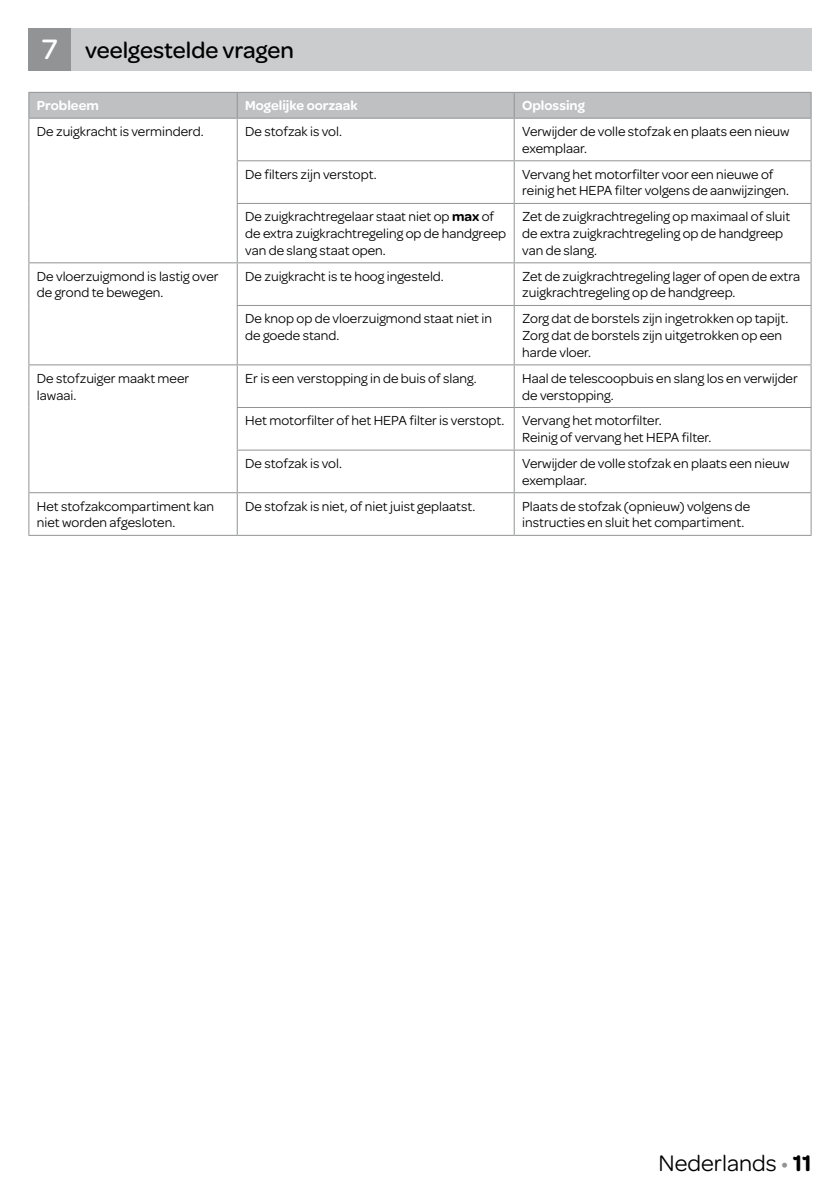
<style>
.page{position:relative;width:840px;height:1191px;background:#fff}
.page>*{position:absolute;margin:0;border:0;box-sizing:border-box;transform-origin:0 0}
.t1{font:500 24px "Omnes";color:#000}
.t2{font:24px "Omnes";color:#000}
.t3{font:14px/16.8px "Omnes";color:#000}
.t4{font:600 14px "Omnes";color:#fff}
.s1{font-size:30px;color:#fff}
.s2{font-weight:600}
.s3{color:#929395}
</style>
<div class="page">
<svg style="left:28px;top:92px;width:783px;height:26px;background:#bbbdbe"></svg>
<hr style="left:28px;top:118px;width:209px;height:1px;background:#929395">
<hr style="left:28px;top:119px;width:1px;height:42px;background:#929395">
<hr style="left:237px;top:118px;width:277px;height:1px;background:#929395">
<hr style="left:236px;top:119px;width:1px;height:41px;background:#929395">
<hr style="left:514px;top:118px;width:297px;height:1px;background:#929395">
<hr style="left:513px;top:119px;width:1px;height:41px;background:#929395">
<hr style="left:810px;top:119px;width:1px;height:41px;background:#929395">
<hr style="left:28px;top:161px;width:1px;height:42px;background:#929395">
<hr style="left:236px;top:160px;width:278px;height:1px;background:#929395">
<hr style="left:236px;top:161px;width:1px;height:42px;background:#929395">
<hr style="left:514px;top:160px;width:297px;height:1px;background:#929395">
<hr style="left:513px;top:161px;width:1px;height:42px;background:#929395">
<hr style="left:810px;top:161px;width:1px;height:42px;background:#929395">
<hr style="left:28px;top:203px;width:1px;height:59px;background:#929395">
<hr style="left:236px;top:203px;width:278px;height:1px;background:#929395">
<hr style="left:236px;top:204px;width:1px;height:58px;background:#929395">
<hr style="left:514px;top:203px;width:297px;height:1px;background:#929395">
<hr style="left:513px;top:204px;width:1px;height:58px;background:#929395">
<hr style="left:810px;top:204px;width:1px;height:58px;background:#929395">
<hr style="left:28px;top:262px;width:209px;height:1px;background:#929395">
<hr style="left:28px;top:263px;width:1px;height:42px;background:#929395">
<hr style="left:237px;top:262px;width:277px;height:1px;background:#929395">
<hr style="left:236px;top:263px;width:1px;height:42px;background:#929395">
<hr style="left:514px;top:262px;width:297px;height:1px;background:#929395">
<hr style="left:513px;top:263px;width:1px;height:42px;background:#929395">
<hr style="left:810px;top:263px;width:1px;height:42px;background:#929395">
<hr style="left:28px;top:305px;width:1px;height:59px;background:#929395">
<hr style="left:236px;top:305px;width:278px;height:1px;background:#929395">
<hr style="left:236px;top:306px;width:1px;height:58px;background:#929395">
<hr style="left:514px;top:305px;width:297px;height:1px;background:#929395">
<hr style="left:513px;top:306px;width:1px;height:58px;background:#929395">
<hr style="left:810px;top:306px;width:1px;height:58px;background:#929395">
<hr style="left:28px;top:364px;width:209px;height:1px;background:#929395">
<hr style="left:28px;top:365px;width:1px;height:42px;background:#929395">
<hr style="left:237px;top:364px;width:277px;height:1px;background:#929395">
<hr style="left:236px;top:365px;width:1px;height:42px;background:#929395">
<hr style="left:514px;top:364px;width:297px;height:1px;background:#929395">
<hr style="left:513px;top:365px;width:1px;height:42px;background:#929395">
<hr style="left:810px;top:365px;width:1px;height:42px;background:#929395">
<hr style="left:28px;top:407px;width:1px;height:43px;background:#929395">
<hr style="left:236px;top:407px;width:278px;height:1px;background:#929395">
<hr style="left:236px;top:408px;width:1px;height:41px;background:#929395">
<hr style="left:514px;top:407px;width:297px;height:1px;background:#929395">
<hr style="left:513px;top:408px;width:1px;height:41px;background:#929395">
<hr style="left:810px;top:408px;width:1px;height:41px;background:#929395">
<hr style="left:28px;top:450px;width:1px;height:42px;background:#929395">
<hr style="left:236px;top:449px;width:278px;height:1px;background:#929395">
<hr style="left:236px;top:450px;width:1px;height:42px;background:#929395">
<hr style="left:514px;top:449px;width:297px;height:1px;background:#929395">
<hr style="left:513px;top:450px;width:1px;height:42px;background:#929395">
<hr style="left:810px;top:450px;width:1px;height:42px;background:#929395">
<hr style="left:28px;top:492px;width:209px;height:1px;background:#929395">
<hr style="left:28px;top:493px;width:1px;height:42px;background:#929395">
<hr style="left:237px;top:492px;width:277px;height:1px;background:#929395">
<hr style="left:236px;top:493px;width:1px;height:42px;background:#929395">
<hr style="left:514px;top:492px;width:297px;height:1px;background:#929395">
<hr style="left:513px;top:493px;width:1px;height:42px;background:#929395">
<hr style="left:810px;top:493px;width:1px;height:42px;background:#929395">
<hr style="left:28px;top:535px;width:209px;height:1px;background:#929395">
<hr style="left:237px;top:535px;width:277px;height:1px;background:#929395">
<hr style="left:514px;top:535px;width:297px;height:1px;background:#929395">
<div style="left:57px;top:28px;width:754px;height:43px;background:#cacccd"></div>
<div style="left:28px;top:28px;width:43px;height:43px;background:#929395"></div>
<h1 class="t1" style="left:42px;top:33px;width:254px"><span class="s1">7</span> veelgestelde vragen</h1>
<p class="t4" style="left:37px;top:95px;width:63px">Probleem</p>
<p class="t4" style="left:245px;top:95px;width:114px">Mogelijke oorzaak</p>
<p class="t4" style="left:522px;top:95px;width:64px">Oplossing</p>
<p class="t3" style="left:37px;top:122px;width:168px">De zuigkracht is verminderd.</p>
<p class="t3" style="left:245px;top:122px;width:98px">De stofzak is vol.</p>
<p class="t3" style="left:522px;top:122px;width:269px">Verwijder de volle stofzak en plaats een nieuw exemplaar.</p>
<p class="t3" style="left:245px;top:165px;width:133px">De filters zijn verstopt.</p>
<p class="t3" style="left:522px;top:165px;width:268px">Vervang het motorfilter voor een nieuwe of reinig het HEPA filter volgens de aanwijzingen.</p>
<p class="t3" style="left:245px;top:207px;width:262px">De zuigkrachtregelaar staat niet op <span class="s2">max</span> of de extra zuigkrachtregeling op de handgreep van de slang staat open.</p>
<p class="t3" style="left:522px;top:207px;width:269px">Zet de zuigkrachtregeling op maximaal of sluit de extra zuigkrachtregeling op de handgreep van de slang.</p>
<p class="t3" style="left:37px;top:267px;width:183px">De vloerzuigmond is lastig over de grond te bewegen.</p>
<p class="t3" style="left:245px;top:267px;width:200px">De zuigkracht is te hoog ingesteld.</p>
<p class="t3" style="left:522px;top:267px;width:279px">Zet de zuigkrachtregeling lager of open de extra zuigkrachtregeling op de handgreep.</p>
<p class="t3" style="left:245px;top:309px;width:248px">De knop op de vloerzuigmond staat niet in de goede stand.</p>
<p class="t3" style="left:522px;top:309px;width:267px">Zorg dat de borstels zijn ingetrokken op tapijt.<br>Zorg dat de borstels zijn uitgetrokken op een harde vloer.</p>
<p class="t3" style="left:37px;top:369px;width:154px">De stofzuiger maakt meer lawaai.</p>
<p class="t3" style="left:245px;top:369px;width:233px">Er is een verstopping in de buis of slang.</p>
<p class="t3" style="left:522px;top:369px;width:277px">Haal de telescoopbuis en slang los en verwijder de verstopping.</p>
<p class="t3" style="left:245px;top:411px;width:261px">Het motorfilter of het HEPA filter is verstopt.</p>
<p class="t3" style="left:522px;top:411px;width:191px">Vervang het motorfilter.<br>Reinig of vervang het HEPA filter.</p>
<p class="t3" style="left:245px;top:454px;width:98px">De stofzak is vol.</p>
<p class="t3" style="left:522px;top:454px;width:269px">Verwijder de volle stofzak en plaats een nieuw exemplaar.</p>
<p class="t3" style="left:37px;top:497px;width:179px">Het stofzakcompartiment kan niet worden afgesloten.</p>
<p class="t3" style="left:245px;top:497px;width:231px">De stofzak is niet, of niet juist geplaatst.</p>
<p class="t3" style="left:522px;top:497px;width:229px">Plaats de stofzak (opnieuw) volgens de instructies en sluit het compartiment.</p>
<h1 class="t2" style="left:658px;top:1146px;width:154px">Nederlands <span class="s3">•</span> <span class="s2">11</span></h1>
</div>
